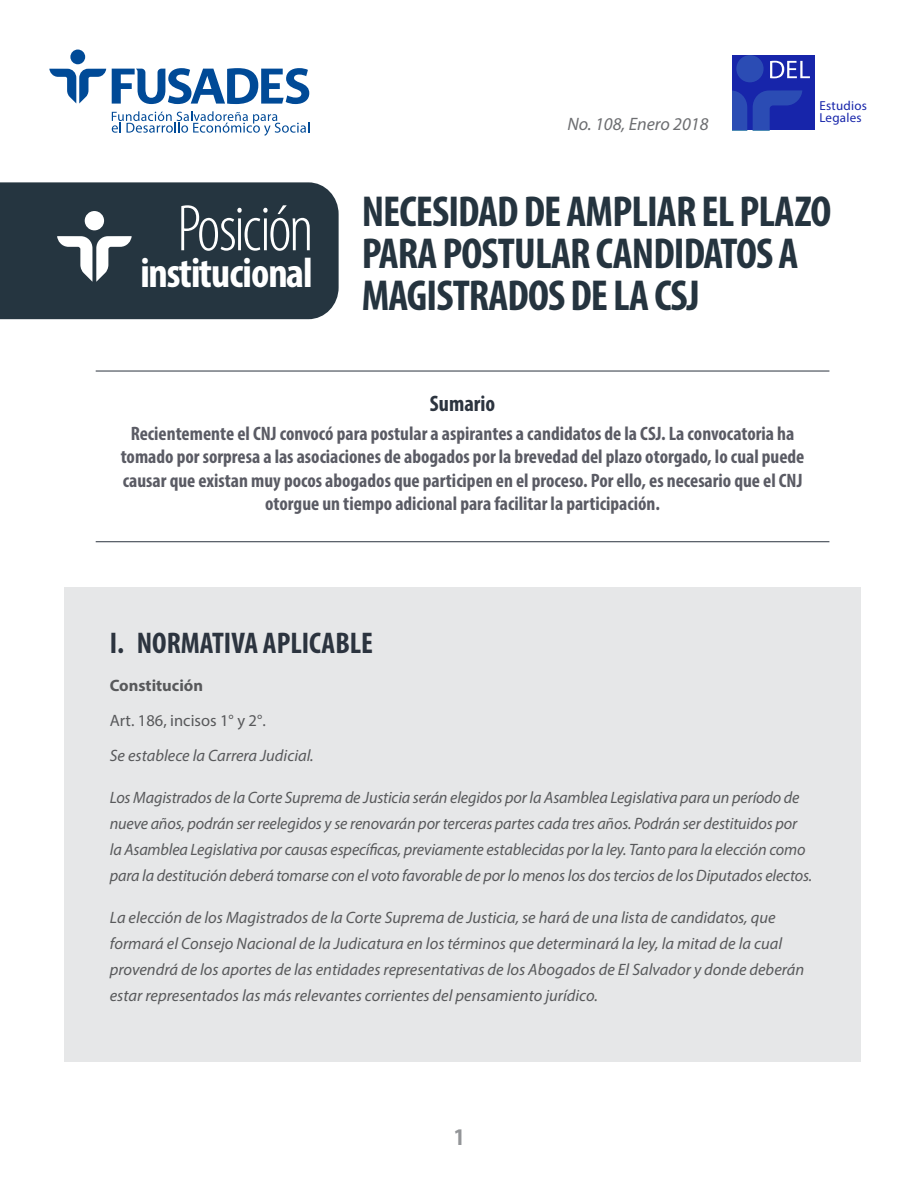
<style>
.page{position:relative;width:918px;height:1188px;background:#fff}
.page>*{position:absolute;margin:0;border:0;box-sizing:border-box;transform-origin:0 0}
.t1{font:300 condensed 66.45px "Myriad Pro";letter-spacing:-.04em;color:#fff}
.t2{font:700 condensed 43.5px/41.8px "Myriad Pro";letter-spacing:-.02em;color:#25343f}
.t3{font:700 condensed 42.3px "Myriad Pro";letter-spacing:-.02em;color:#fff}
.t4{font:700 condensed 30px "Myriad Pro";color:#2c343f}
.t5{font:700 condensed 24px "Myriad Pro";color:#939598}
.t6{font:700 condensed 22.5px "Myriad Pro";color:#2c343f}
.t7{font:700 condensed 19.5px/23.2px "Myriad Pro";color:#5a5b64;text-align:center}
.t8{font:italic 18px "Myriad Pro";color:#6d6e71}
.t9{font:italic 16.5px/26.2px "Myriad Pro";letter-spacing:-.01em;color:#58595b}
.t10{font:16.5px "Myriad Pro";color:#58595b}
.t11{font:700 16.5px "Myriad Pro";color:#58595b}
.t12{font:13.05px/12.3px "Myriad Pro";letter-spacing:.02em;color:#1725aa}
</style>
<div class="page">
<div style="left:64px;top:587px;width:797px;height:474px;background:#e6e7e8"></div>
<div style="left:0;top:182px;width:339px;height:137px;background:#253540"></div>
<div style="left:85px;top:211px;width:19px;height:19px;background:#fff;border-radius:50%"></div>
<svg style="left:57px;top:236px;width:75px;height:46px"></svg>
<div style="left:732px;top:55px;width:82px;height:75px;background:#1725aa"></div>
<div style="left:736px;top:55px;width:28px;height:27px;background:#2b4cb4;border-radius:50%"></div>
<svg style="left:753px;top:90px;width:49px;height:40px"></svg>
<svg style="left:732px;top:90px;width:15px;height:40px"></svg>
<svg style="left:770px;top:61px;width:40px;height:17px"></svg>
<svg style="left:112px;top:68px;width:197px;height:36px"></svg>
<div style="left:70px;top:50px;width:15px;height:14px;background:#004a97;border-radius:50%"></div>
<svg style="left:49px;top:69px;width:57px;height:34px"></svg>
<svg style="left:112px;top:111px;width:197px;height:25px"></svg>
<hr style="left:96px;top:541px;width:733px;height:1px;background:#2c343f">
<hr style="left:96px;top:371px;width:733px;height:1px;background:#2c343f">
<h1 class="t1" style="left:177px;top:193px;width:138px">Posición</h1>
<h3 class="t3" style="left:141px;top:247px;width:174px">institucional</h3>
<p class="t8" style="left:568px;top:113px;width:143px">No. 108, Enero 2018</p>
<p class="t12" style="left:819px;top:99px;width:49px">Estudios<br>Legales</p>
<h2 class="t2" style="left:362px;top:190px;width:471px">NECESIDAD DE AMPLIAR EL PLAZO<br>PARA POSTULAR CANDIDATOS A<br>MAGISTRADOS DE LA CSJ</h2>
<h3 class="t6" style="left:430px;top:389px;width:67px">Sumario</h3>
<p class="t7" style="left:121px;top:421px;width:685px">Recientemente el CNJ convocó para postular a aspirantes a candidatos de la CSJ. La convocatoria ha tomado por sorpresa a las asociaciones de abogados por la brevedad del plazo otorgado, lo cual puede causar que existan muy pocos abogados que participen en el proceso. Por ello, es necesario que el CNJ otorgue un tiempo adicional para facilitar la participación.</p>
<h3 class="t4" style="left:110px;top:624px;width:265px">I. NORMATIVA APLICABLE</h3>
<p class="t11" style="left:110px;top:675px;width:95px">Constitución</p>
<p class="t10" style="left:110px;top:710px;width:157px">Art. 186, incisos 1° y 2°.</p>
<p class="t9" style="left:110px;top:742px;width:205px">Se establece la Carrera Judicial.</p>
<p class="t9" style="left:110px;top:784px;width:704px">Los Magistrados de la Corte Suprema de Justicia serán elegidos por la Asamblea Legislativa para un período de nueve años, podrán ser reelegidos y se renovarán por terceras partes cada tres años. Podrán ser destituidos por la Asamblea Legislativa por causas específicas, previamente establecidas por la ley. Tanto para la elección como para la destitución deberá tomarse con el voto favorable de por lo menos los dos tercios de los Diputados electos.</p>
<p class="t9" style="left:110px;top:904px;width:696px">La elección de los Magistrados de la Corte Suprema de Justicia, se hará de una lista de candidatos, que formará el Consejo Nacional de la Judicatura en los términos que determinará la ley, la mitad de la cual provendrá de los aportes de las entidades representativas de los Abogados de El Salvador y donde deberán estar representados las más relevantes corrientes del pensamiento jurídico.</p>
<h3 class="t5" style="left:454px;top:1122px;width:12px">1</h3>
</div>
